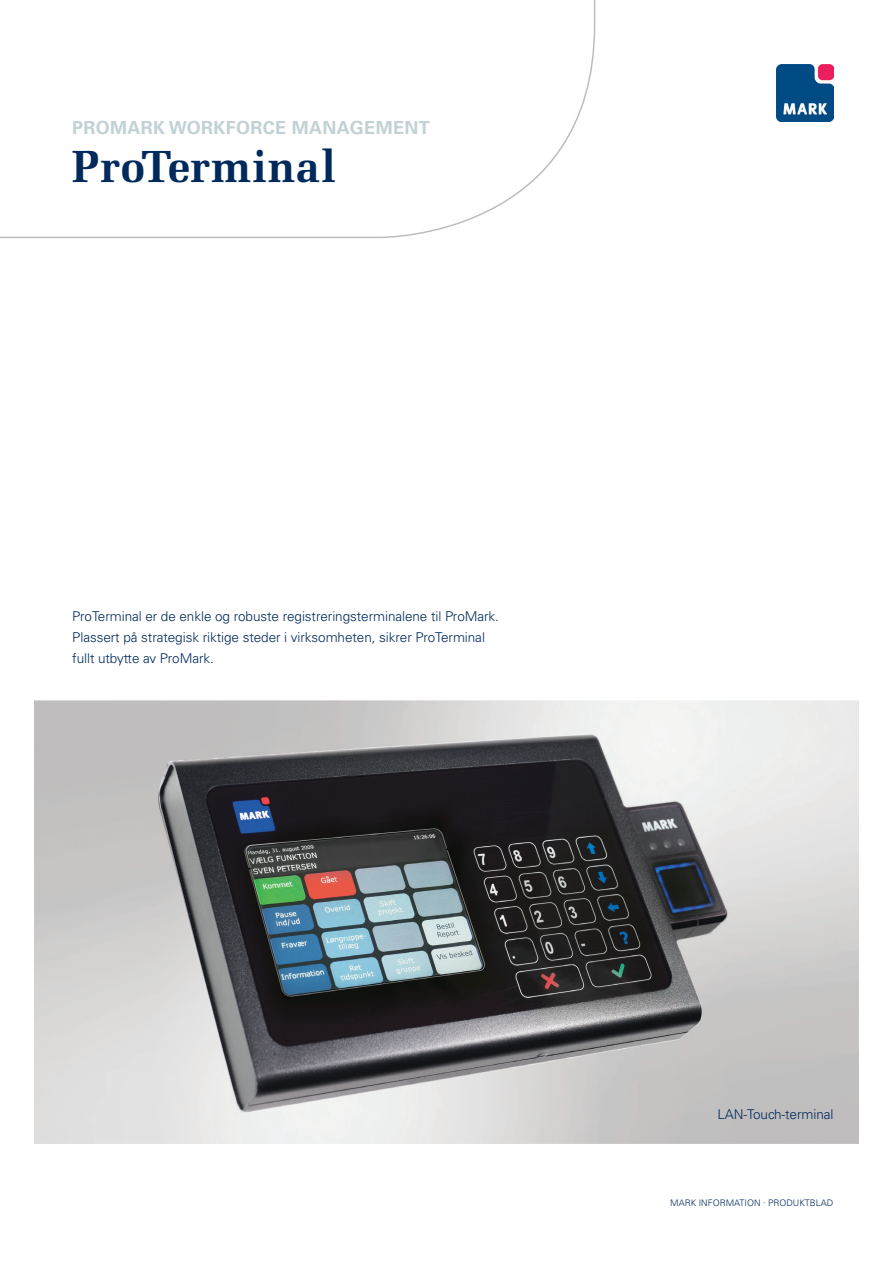
<style>
.page{position:relative;width:893px;height:1263px;background:#fff}
.page>*{position:absolute;margin:0;border:0;box-sizing:border-box;transform-origin:0 0}
.Copy{font:700 45px "Melior LT Std";letter-spacing:.01em;color:#002a5b}
.Copy-2{font:700 18px "Univers LT Std";letter-spacing:.02em;color:#c2d1d5}
.Copy-3{font:300 13.5px "Univers LT Std";letter-spacing:-.005em;color:#002a5b}
.Quotes_fed{font:300 9px "Univers LT Std";color:#002a5b}
</style>
<div class="page">
<svg style="left:0;top:0;width:595px;height:238px"></svg>
<img style="left:776px;top:65px;width:57px;height:57px">
<img style="left:34px;top:700px;width:825px;height:444px">
<p class="Copy-2" style="left:72px;top:117px;width:359px">PROMARK WORKFORCE MANAGEMENT</p>
<p class="Copy" style="left:72px;top:139px;width:265px">ProTerminal</p>
<p class="Copy-3" style="left:72px;top:608px;width:428px">ProTerminal er de enkle og robuste registreringsterminalene til ProMark.</p>
<p class="Copy-3" style="left:72px;top:629px;width:414px">Plassert på strategisk riktige steder i virksomheten, sikrer ProTerminal</p>
<p class="Copy-3" style="left:72px;top:650px;width:143px">fullt utbytte av ProMark.</p>
<p class="Copy-3" style="left:717px;top:1106px;width:117px">LAN-Touch-terminal</p>
<p class="Quotes_fed" style="left:670px;top:1197px;width:165px">MARK INFORMATION · PRODUKTBLAD</p>
</div>
